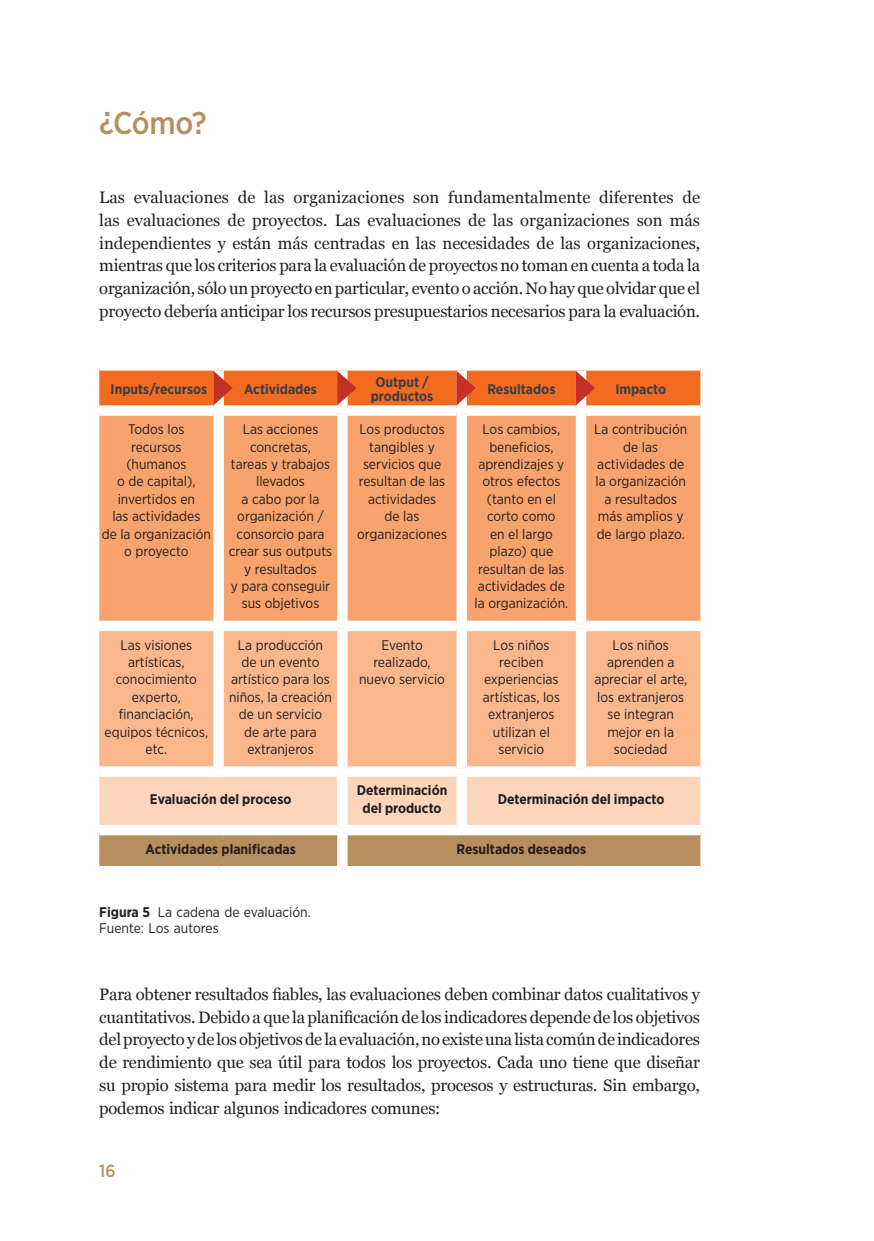
<style>
.page{position:relative;width:874px;height:1241px;background:#fff}
.page>*{position:absolute;margin:0;border:0;box-sizing:border-box;transform-origin:0 0}
.t1{font:500 31.5px "Gotham Narrow";color:#b88e61}
.t2{font:500 17.5px "Gotham Narrow";color:#b88e61}
.t3{font:16.62px/22.8px "Georgia";letter-spacing:-.015em;color:#231f20;text-align:justify}
.t4{font:14px/17.5px "Gotham Narrow";color:#231f20;text-align:center}
.t5{font:700 14px/17.3px "Gotham Narrow";color:#231f20;text-align:center}
.t6{font:700 14px/14px "Gotham Narrow";color:#3e3e3f;text-align:center}
.s1{font-weight:700}
</style>
<div class="page">
<div style="left:99px;top:416px;width:601px;height:204px;background:#f8a26e"></div>
<div style="left:99px;top:631px;width:601px;height:135px;background:#fab78b"></div>
<div style="left:213px;top:413px;width:11px;height:210px;background:#fff"></div>
<div style="left:337px;top:413px;width:10px;height:210px;background:#fff"></div>
<div style="left:456px;top:413px;width:10px;height:210px;background:#fff"></div>
<div style="left:575px;top:413px;width:11px;height:210px;background:#fff"></div>
<div style="left:213px;top:628px;width:11px;height:140px;background:#fff"></div>
<div style="left:337px;top:628px;width:10px;height:140px;background:#fff"></div>
<div style="left:456px;top:628px;width:10px;height:140px;background:#fff"></div>
<div style="left:575px;top:628px;width:11px;height:140px;background:#fff"></div>
<svg style="left:99px;top:768px;width:601px;height:100px"></svg>
<div style="left:337px;top:832px;width:10px;height:33px;background:#fff"></div>
<svg style="left:99px;top:368px;width:601px;height:40px;background:#f27d42"></svg>
<h1 class="t1" style="left:99px;top:103px;width:109px">¿Cómo?</h1>
<p class="t3" style="left:99px;top:186px;width:602px">Las evaluaciones de las organizaciones son fundamentalmente diferentes de las evaluaciones de proyectos. Las evaluaciones de las organizaciones son más independientes y están más centradas en las necesidades de las organizaciones, mientras que los criterios para la evaluación de proyectos no toman en cuenta a toda la organización, sólo un proyecto en particular, evento o acción. No hay que olvidar que el proyecto debería anticipar los recursos presupuestarios necesarios para la evaluación.</p>
<p class="t6" style="left:111px;top:381px;width:98px">Inputs/recursos</p>
<p class="t6" style="left:244px;top:381px;width:74px">Actividades</p>
<p class="t6" style="left:370px;top:374px;width:64px">Output / productos</p>
<p class="t6" style="left:487px;top:381px;width:70px">Resultados</p>
<p class="t6" style="left:615px;top:381px;width:52px">Impacto</p>
<p class="t4" style="left:102px;top:420px;width:111px">Todos los recursos (humanos<br>o de capital), invertidos en<br>las actividades<br>de la organización o proyecto</p>
<p class="t4" style="left:229px;top:420px;width:105px">Las acciones concretas,<br>tareas y trabajos llevados<br>a cabo por la organización / consorcio para crear sus outputs y resultados<br>y para conseguir sus objetivos</p>
<p class="t4" style="left:357px;top:420px;width:91px">Los productos tangibles y servicios que resultan de las actividades<br>de las organizaciones</p>
<p class="t4" style="left:474px;top:420px;width:95px">Los cambios, beneficios, aprendizajes y otros efectos (tanto en el corto como<br>en el largo plazo) que resultan de las actividades de la organización.</p>
<p class="t4" style="left:594px;top:420px;width:94px">La contribución de las actividades de la organización a resultados más amplios y de largo plazo.</p>
<p class="t4" style="left:104px;top:635px;width:105px">Las visiones artísticas, conocimiento experto, financiación, equipos técnicos, etc.</p>
<p class="t4" style="left:229px;top:635px;width:104px">La producción de un evento artístico para los niños, la creación de un servicio<br>de arte para extranjeros</p>
<p class="t4" style="left:359px;top:635px;width:87px">Evento realizado, nuevo servicio</p>
<p class="t4" style="left:482px;top:635px;width:79px">Los niños reciben experiencias artísticas, los extranjeros utilizan el servicio</p>
<p class="t4" style="left:594px;top:635px;width:94px">Los niños aprenden a apreciar el arte, los extranjeros se integran mejor en la sociedad</p>
<p class="t5" style="left:150px;top:790px;width:143px">Evaluación del proceso</p>
<p class="t5" style="left:356px;top:781px;width:92px">Determinación del producto</p>
<p class="t5" style="left:497px;top:790px;width:168px">Determinación del impacto</p>
<p class="t5" style="left:145px;top:839px;width:152px">Actividades planificadas</p>
<p class="t5" style="left:456px;top:839px;width:131px">Resultados deseados</p>
<p class="t4" style="left:99px;top:903px;width:213px;line-height:15.8px;text-align:left"><span class="s1">Figura 5</span> La cadena de evaluación.<br>Fuente: Los autores</p>
<p class="t3" style="left:99px;top:982px;width:602px">Para obtener resultados fiables, las evaluaciones deben combinar datos cualitativos y cuantitativos. Debido a que la planificación de los indicadores depende de los objetivos del proyecto y de los objetivos de la evaluación, no existe una lista común de indicadores de rendimiento que sea útil para todos los proyectos. Cada uno tiene que diseñar su propio sistema para medir los resultados, procesos y estructuras. Sin embargo, podemos indicar algunos indicadores comunes:</p>
<p class="t2" style="left:99px;top:1159px;width:18px">16</p>
</div>
